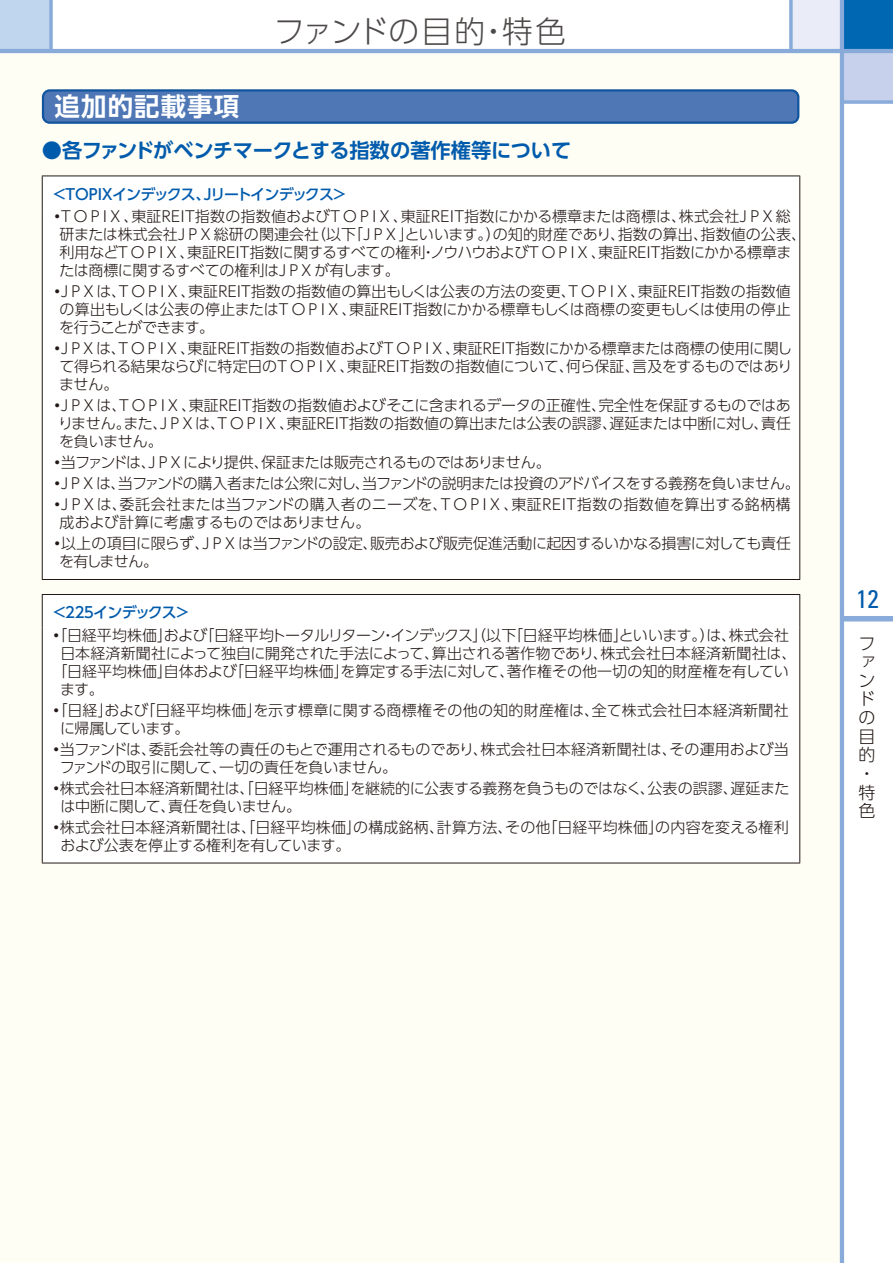
<style>
.page{position:relative;width:893px;height:1263px;background:#fff}
.page>*{position:absolute;margin:0;border:0;box-sizing:border-box;transform-origin:0 0}
.t1{font:300 30.75px "UD Shin Go Pro";letter-spacing:.005em;color:#4c4948}
.t2{font:700 25.5px "UD Shin Go Pro De";letter-spacing:.04em;color:#fff}
.t3{font:condensed 25.5px "Univers";color:#005bac}
.t4{font:700 20.25px "UD Shin Go Pro De";letter-spacing:-.02em;color:#005bac}
.t5{font:300 16.95px/18.6px "UD Shin Go Pro";color:#221815}
.t6{font:300 15px/18px "UD Shin Go Pro";letter-spacing:-.015em;color:#221815}
.t7{font:300 15px/21px "UD Shin Go Pro";letter-spacing:-.04em;color:#221815}
.t8{font:300 15px/18px "UD Shin Go Pro";letter-spacing:.005em;color:#221815}
.t9{font:300 15px/18px "UD Shin Go Pro";letter-spacing:.01em;color:#221815}
.s1{font-weight:500;color:#005bac}
.s2{font-family:"UD Shin Go Pro De";font-weight:700}
</style>
<div class="page">
<div style="left:0;top:0;width:51px;height:51px;background:#c0d6ef"></div>
<div style="left:842px;top:51px;width:51px;height:51px;background:#c7d1eb"></div>
<div style="left:791px;top:0;width:51px;height:51px;background:#eaedf7"></div>
<div style="left:842px;top:0;width:51px;height:51px;background:#0067b3"></div>
<hr style="left:0;top:49px;width:893px;height:4px;background:#88abda">
<svg style="left:844px;top:100px;width:49px;height:4px"></svg>
<svg style="left:49px;top:0;width:4px;height:49px"></svg>
<svg style="left:789px;top:0;width:4px;height:49px"></svg>
<hr style="left:840px;top:0;width:4px;height:1263px;background:#88abda">
<div style="left:842px;top:616px;width:51px;height:5px;background:#88abda"></div>
<div style="left:43px;top:90px;width:755px;height:33px;background:#4f77b5;border-radius:7px"></div>
<div style="left:42px;top:89px;width:757px;height:35px;border:2px solid #11559e;border-radius:7px"></div>
<hr style="left:42px;top:176px;width:758px;height:1px;background:#221815">
<hr style="left:42px;top:176px;width:1px;height:33px;background:#221815">
<hr style="left:799px;top:176px;width:1px;height:33px;background:#221815">
<hr style="left:42px;top:209px;width:1px;height:370px;background:#221815">
<hr style="left:799px;top:209px;width:1px;height:370px;background:#221815">
<hr style="left:42px;top:579px;width:758px;height:1px;background:#221815">
<hr style="left:42px;top:594px;width:758px;height:1px;background:#221815">
<hr style="left:42px;top:595px;width:1px;height:32px;background:#221815">
<hr style="left:799px;top:595px;width:1px;height:32px;background:#221815">
<hr style="left:42px;top:627px;width:1px;height:236px;background:#221815">
<hr style="left:799px;top:627px;width:1px;height:236px;background:#221815">
<hr style="left:42px;top:863px;width:758px;height:1px;background:#221815">
<h1 class="t1" style="left:274px;top:6px;width:294px">ファンドの目的・特色</h1>
<h2 class="t2" style="left:55px;top:86px;width:186px">追加的記載事項</h2>
<h3 class="t4" style="left:42px;top:134px;width:531px">●各ファンドがベンチマークとする指数の著作権等について</h3>
<p class="t6" style="left:50px;top:182px;width:742px;line-height:22.5px"><span class="s1">＜ＴＯＰＩＸインデックス、Ｊリートインデックス＞<br></span><span class="s2">・</span>ＴＯＰＩＸ、東証ＲＥＩＴ指数の指数値およびＴＯＰＩＸ、東証ＲＥＩＴ指数にかかる標章または商標は、株式会社ＪＰＸ総</p>
<p class="t6" style="left:59px;top:225px;width:748px">研または株式会社ＪＰＸ総研の関連会社（以下「ＪＰＸ」といいます。）の知的財産であり、指数の算出、指数値の公表、利用などＴＯＰＩＸ、東証ＲＥＩＴ指数に関するすべての権利・ノウハウおよびＴＯＰＩＸ、東証ＲＥＩＴ指数にかかる標章または商標に関するすべての権利はＪＰＸが有します。</p>
<p class="t6" style="left:59px;top:282px;width:733px;text-align:justify;text-indent:-9px"><span class="s2">・</span>ＪＰＸは、ＴＯＰＩＸ、東証ＲＥＩＴ指数の指数値の算出もしくは公表の方法の変更、ＴＯＰＩＸ、東証ＲＥＩＴ指数の指数値の算出もしくは公表の停止またはＴＯＰＩＸ、東証ＲＥＩＴ指数にかかる標章もしくは商標の変更もしくは使用の停止を行うことができます。</p>
<p class="t6" style="left:59px;top:339px;width:735px;text-align:justify;text-indent:-9px"><span class="s2">・</span>ＪＰＸは、ＴＯＰＩＸ、東証ＲＥＩＴ指数の指数値およびＴＯＰＩＸ、東証ＲＥＩＴ指数にかかる標章または商標の使用に関して得られる結果ならびに特定日のＴＯＰＩＸ、東証ＲＥＩＴ指数の指数値について、何ら保証、言及をするものではありません。</p>
<p class="t6" style="left:58px;top:396px;width:734px;text-align:justify;text-indent:-8px"><span class="s2">・</span>ＪＰＸは、ＴＯＰＩＸ、東証ＲＥＩＴ指数の指数値およびそこに含まれるデータの正確性、完全性を保証するものではありません。また、ＪＰＸは、ＴＯＰＩＸ、東証ＲＥＩＴ指数の指数値の算出または公表の誤謬、遅延または中断に対し、責任を負いません。</p>
<p class="t7" style="left:50px;top:451px;width:751px"><span class="s2">・</span>当ファンドは、ＪＰＸにより提供、保証または販売されるものではありません。<br><span class="s2">・</span>ＪＰＸは、当ファンドの購入者または公衆に対し、当ファンドの説明または投資のアドバイスをする義務を負いません。<span class="s2">・</span>ＪＰＸは、委託会社または当ファンドの購入者のニーズを、ＴＯＰＩＸ、東証ＲＥＩＴ指数の指数値を算出する銘柄構</p>
<p class="t6" style="left:50px;top:511px;width:742px;line-height:21px;text-indent:10px">成および計算に考慮するものではありません。<br><span class="s2">・</span>以上の項目に限らず、ＪＰＸは当ファンドの設定、販売および販売促進活動に起因するいかなる損害に対しても責任</p>
<p class="t6" style="left:59px;top:552px;width:100px">を有しません。</p>
<p class="t6" style="left:49px;top:601px;width:741px;line-height:22.5px"><span class="s1">＜２２５インデックス＞<br></span><span class="s2">・</span>｢日経平均株価」および「日経平均トータルリターン・インデックス」（以下「日経平均株価」といいます。）は、株式会社</p>
<p class="t6" style="left:60px;top:643px;width:738px">日本経済新聞社によって独自に開発された手法によって、算出される著作物であり、株式会社日本経済新聞社は、</p>
<p class="t8" style="left:52px;top:661px;width:738px">「日経平均株価」自体および「日経平均株価」を算定する手法に対して、著作権その他一切の知的財産権を有してい</p>
<p class="t6" style="left:60px;top:679px;width:45px">ます。</p>
<p class="t9" style="left:60px;top:700px;width:730px;text-indent:-11px"><span class="s2">・</span>｢日経」および「日経平均株価」を示す標章に関する商標権その他の知的財産権は、全て株式会社日本経済新聞社に帰属しています。</p>
<p class="t6" style="left:60px;top:739px;width:731px;text-indent:-11px"><span class="s2">・</span>当ファンドは、委託会社等の責任のもとで運用されるものであり、株式会社日本経済新聞社は、その運用および当ファンドの取引に関して、一切の責任を負いません。</p>
<p class="t6" style="left:60px;top:778px;width:730px;text-indent:-11px"><span class="s2">・</span>株式会社日本経済新聞社は、「日経平均株価」を継続的に公表する義務を負うものではなく、公表の誤謬、遅延または中断に関して、責任を負いません。</p>
<p class="t8" style="left:60px;top:817px;width:730px;text-indent:-12px"><span class="s2">・</span>株式会社日本経済新聞社は、「日経平均株価」の構成銘柄、計算方法、その他「日経平均株価」の内容を変える権利および公表を停止する権利を有しています。</p>
<h2 class="t3" style="left:856px;top:582px;width:24px">12</h2>
<p class="t5" style="left:858px;top:633px;width:18px">ファンドの目的・特色</p>
</div>
